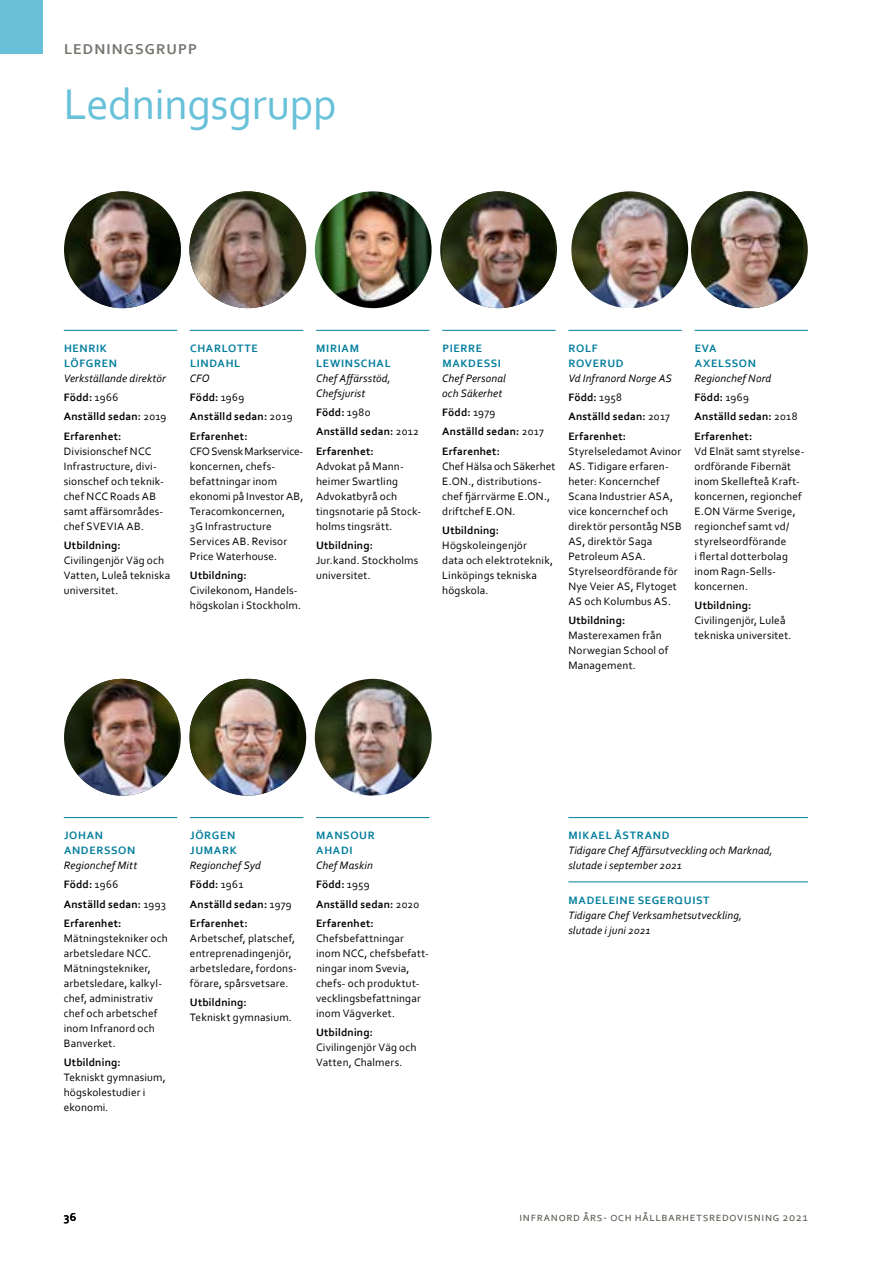
<style>
.page{position:relative;width:893px;height:1263px;background:#fff}
.page>*{position:absolute;margin:0;border:0;box-sizing:border-box;transform-origin:0 0}
.t1{font:45px "Corbel";letter-spacing:-.015em;color:#68c1d9}
.t2{font:700 15px "Corbel";letter-spacing:.075em;color:#77756f}
.t3{font:12px "Corbel";letter-spacing:.05em;color:#57544b}
.t4{font:700 12px "Corbel";color:#000}
.t5{font:11.25px/15px "Corbel";letter-spacing:.015em;color:#000}
.t6{font:700 11.25px/19.2px "Corbel";letter-spacing:.02em;color:#000}
.t7{font:italic 11.25px/15px "Corbel";letter-spacing:.015em;color:#000}
.t8{font:700 11.25px/15px "Corbel";letter-spacing:.06em;color:#007d9c}
.s1{font-weight:400;font-style:italic}
.s2{font-weight:400}
</style>
<div class="page">
<img style="left:69px;top:191px;width:112px;height:117px">
<img style="left:571px;top:191px;width:117px;height:117px">
<div style="left:189px;top:191px;width:117px;height:117px;background:#272a0d;border-radius:50%"></div>
<img style="left:189px;top:191px;width:108px;height:117px">
<div style="left:691px;top:191px;width:117px;height:117px;background:#23290d;border-radius:50%"></div>
<img style="left:696px;top:191px;width:107px;height:117px">
<img style="left:315px;top:191px;width:117px;height:117px;border-radius:58px">
<img style="left:67px;top:679px;width:111px;height:117px">
<div style="left:189px;top:679px;width:117px;height:117px;background:#0d1500;border-radius:50%"></div>
<img style="left:190px;top:679px;width:107px;height:117px">
<img style="left:442px;top:191px;width:113px;height:117px">
<img style="left:315px;top:679px;width:117px;height:117px;border-radius:58px">
<hr style="left:64px;top:330px;width:113px;height:1px;background:#007d9c">
<hr style="left:190px;top:330px;width:113px;height:1px;background:#007d9c">
<hr style="left:316px;top:330px;width:113px;height:1px;background:#007d9c">
<hr style="left:442px;top:330px;width:114px;height:1px;background:#007d9c">
<hr style="left:568px;top:330px;width:114px;height:1px;background:#007d9c">
<hr style="left:694px;top:330px;width:114px;height:1px;background:#007d9c">
<hr style="left:64px;top:817px;width:113px;height:1px;background:#007d9c">
<hr style="left:190px;top:817px;width:113px;height:1px;background:#007d9c">
<hr style="left:316px;top:817px;width:113px;height:1px;background:#007d9c">
<div style="left:0;top:0;width:43px;height:54px;background:#68c1d9"></div>
<hr style="left:568px;top:817px;width:240px;height:1px;background:#007d9c">
<hr style="left:568px;top:881px;width:240px;height:1px;background:#007d9c">
<h2 class="t2" style="left:64px;top:39px;width:135px">LEDNINGSGRUPP</h2>
<h1 class="t1" style="left:64px;top:76px;width:274px">Ledningsgrupp</h1>
<p class="t8" style="left:64px;top:340px;width:55px">HENRIK<br>LÖFGREN</p>
<p class="t6" style="left:64px;top:368px;width:104px"><span class="s1">Verkställande direktör<br></span>Född: <span class="s2">1966<br></span>Anställd sedan: <span class="s2">2019<br></span>Erfarenhet:</p>
<p class="t5" style="left:64px;top:443px;width:102px">Divisionschef NCC<br>Infrastructure, divi&shy;sionschef och teknik&shy;chef NCC Roads AB samt affärsområdes&shy;chef SVEVIA AB.</p>
<p class="t6" style="left:64px;top:535px;width:58px">Utbildning:</p>
<p class="t5" style="left:64px;top:552px;width:108px">Civilingenjör Väg och<br>Vatten, Luleå tekniska universitet.</p>
<p class="t8" style="left:190px;top:340px;width:69px">CHARLOTTE<br>LINDAHL</p>
<p class="t6" style="left:190px;top:368px;width:104px"><span class="s1">CFO<br></span>Född: <span class="s2">1969<br></span>Anställd sedan: <span class="s2">2019<br></span>Erfarenhet:</p>
<p class="t5" style="left:190px;top:443px;width:115px">CFO Svensk Markservice&shy;koncernen, chefs&shy;befattningar inom ekonomi på Investor AB,<br>Teracomkoncernen,<br>3G Infrastructure<br>Services AB. Revisor<br>Price Waterhouse.</p>
<p class="t6" style="left:190px;top:565px;width:58px">Utbildning:</p>
<p class="t5" style="left:190px;top:582px;width:113px">Civilekonom, Handels&shy;högskolan i Stockholm.</p>
<p class="t8" style="left:316px;top:340px;width:76px">MIRIAM<br>LEWINSCHAL</p>
<p class="t7" style="left:316px;top:370px;width:76px">Chef Affärsstöd,<br>Chefsjurist</p>
<p class="t6" style="left:316px;top:403px;width:104px">Född: <span class="s2">1980<br></span>Anställd sedan: <span class="s2">2012<br></span>Erfarenhet:</p>
<p class="t5" style="left:316px;top:458px;width:107px">Advokat på Mann&shy;heimer Swartling<br>Advokatbyrå och tingsnotarie på Stock&shy;holms tingsrätt.</p>
<p class="t6" style="left:316px;top:535px;width:58px">Utbildning:</p>
<p class="t5" style="left:316px;top:552px;width:104px">Jur.kand. Stockholms universitet.</p>
<p class="t8" style="left:442px;top:340px;width:60px">PIERRE<br>MAKDESSI</p>
<p class="t7" style="left:442px;top:370px;width:65px">Chef Personal och Säkerhet</p>
<p class="t6" style="left:442px;top:403px;width:103px">Född: <span class="s2">1979<br></span>Anställd sedan: <span class="s2">2017<br></span>Erfarenhet:</p>
<p class="t5" style="left:442px;top:458px;width:115px">Chef Hälsa och Säkerhet<br>E.ON., distributions&shy;chef fjärrvärme E.ON., driftchef E.ON.</p>
<p class="t6" style="left:442px;top:520px;width:58px">Utbildning:</p>
<p class="t5" style="left:442px;top:537px;width:112px">Högskoleingenjör<br>data och elektroteknik,<br>Linköpings tekniska högskola.</p>
<p class="t8" style="left:569px;top:340px;width:57px">ROLF<br>ROVERUD</p>
<p class="t6" style="left:568px;top:368px;width:105px"><span class="s1">Vd Infranord Norge AS<br></span>Född: <span class="s2">1958<br></span>Anställd sedan: <span class="s2">2017<br></span>Erfarenhet:</p>
<p class="t5" style="left:568px;top:443px;width:115px">Styrelseledamot Avinor<br>AS. Tidigare erfaren&shy;heter: Koncernchef<br>Scana Industrier ASA, vice koncernchef och direktör persontåg NSB<br>AS, direktör Saga<br>Petroleum ASA.<br>Styrelseordförande för<br>Nye Veier AS, Flytoget<br>AS och Kolumbus AS.</p>
<p class="t6" style="left:568px;top:610px;width:58px">Utbildning:</p>
<p class="t5" style="left:568px;top:627px;width:101px">Masterexamen från<br>Norwegian School of<br>Management.</p>
<p class="t8" style="left:695px;top:340px;width:63px">EVA<br>AXELSSON</p>
<p class="t6" style="left:694px;top:368px;width:104px"><span class="s1">Regionchef Nord<br></span>Född: <span class="s2">1969<br></span>Anställd sedan: <span class="s2">2018<br></span>Erfarenhet:</p>
<p class="t5" style="left:694px;top:443px;width:111px">Vd Elnät samt styrelse&shy;ordförande Fibernät inom Skellefteå Kraft&shy;koncernen, regionchef<br>E.ON Värme Sverige, regionchef samt vd/ styrelseordförande<br>i flertal dotterbolag inom Ragn-Sells&shy;koncernen.</p>
<p class="t6" style="left:694px;top:595px;width:58px">Utbildning:</p>
<p class="t5" style="left:694px;top:612px;width:99px">Civilingenjör, Luleå tekniska universitet.</p>
<p class="t8" style="left:64px;top:828px;width:73px">JOHAN<br>ANDERSSON</p>
<p class="t6" style="left:64px;top:856px;width:104px"><span class="s1">Regionchef Mitt<br></span>Född: <span class="s2">1966<br></span>Anställd sedan: <span class="s2">1993<br></span>Erfarenhet:</p>
<p class="t5" style="left:64px;top:930px;width:105px">Mätningstekniker och arbetsledare NCC.<br>Mätningstekniker, arbetsledare, kalkyl&shy;chef, administrativ chef och arbetschef inom Infranord och<br>Banverket.</p>
<p class="t6" style="left:64px;top:1052px;width:58px">Utbildning:</p>
<p class="t5" style="left:64px;top:1070px;width:103px">Tekniskt gymnasium, högskolestudier i ekonomi.</p>
<p class="t8" style="left:190px;top:828px;width:48px">JÖRGEN<br>JUMARK</p>
<p class="t6" style="left:190px;top:856px;width:103px"><span class="s1">Regionchef Syd<br></span>Född: <span class="s2">1961<br></span>Anställd sedan: <span class="s2">1979<br></span>Erfarenhet:</p>
<p class="t5" style="left:190px;top:930px;width:108px">Arbetschef, platschef, entreprenadingenjör, arbetsledare, fordons&shy;förare, spårsvetsare.</p>
<p class="t6" style="left:190px;top:992px;width:58px">Utbildning:</p>
<p class="t5" style="left:190px;top:1010px;width:103px">Tekniskt gymnasium.</p>
<p class="t8" style="left:316px;top:828px;width:60px">MANSOUR<br>AHADI</p>
<p class="t6" style="left:316px;top:856px;width:105px"><span class="s1">Chef Maskin<br></span>Född: <span class="s2">1959<br></span>Anställd sedan: <span class="s2">2020<br></span>Erfarenhet:</p>
<p class="t5" style="left:316px;top:930px;width:114px">Chefsbefattningar inom NCC, chefsbefatt&shy;ningar inom Svevia, chefs- och produktut&shy;vecklingsbefattningar inom Vägverket.</p>
<p class="t6" style="left:316px;top:1022px;width:58px">Utbildning:</p>
<p class="t5" style="left:316px;top:1040px;width:102px">Civilingenjör Väg och<br>Vatten, Chalmers.</p>
<p class="t8" style="left:569px;top:828px;width:103px">MIKAEL ÅSTRAND</p>
<p class="t7" style="left:568px;top:843px;width:206px">Tidigare Chef Affärsutveckling och Marknad, slutade i september 2021</p>
<p class="t8" style="left:569px;top:892px;width:143px">MADELEINE SEGERQUIST</p>
<p class="t7" style="left:568px;top:907px;width:175px">Tidigare Chef Verksamhetsutveckling, slutade i juni 2021</p>
<p class="t4" style="left:64px;top:1209px;width:14px">36</p>
<p class="t3" style="left:519px;top:1209px;width:290px">infranord års- och hållbarhetsredovisning 2021</p>
</div>
